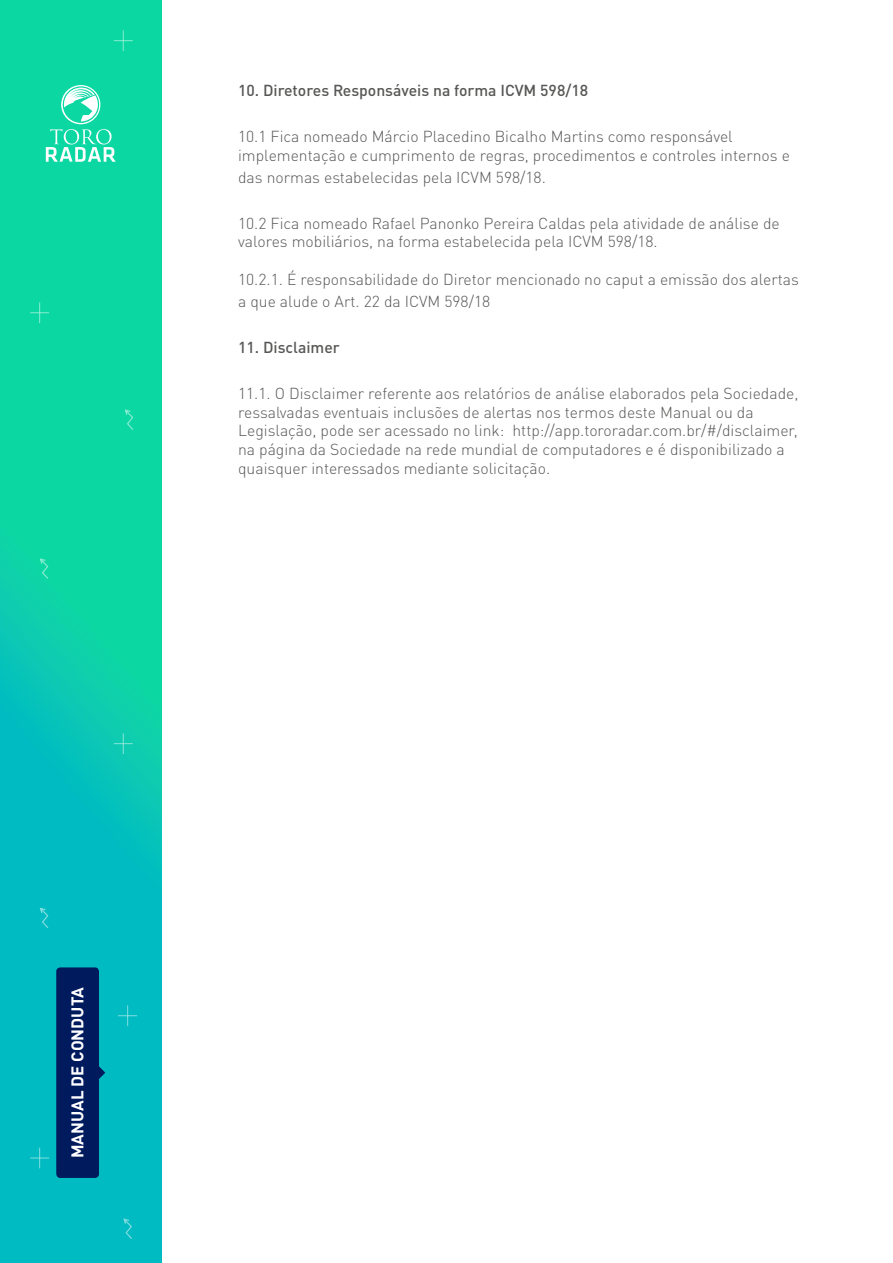
<style>
.page{position:relative;width:893px;height:1263px;background:#fff}
.page>*{position:absolute;margin:0;border:0;box-sizing:border-box;transform-origin:0 0}
.t1{font:700 16.8px "DIN Pro";color:#fff}
.t2{font:300 15.75px/18.9px "DIN Pro";color:#575756}
.t3{font:500 15.75px "DIN Pro";color:#575756}
</style>
<div class="page">
<div style="left:0;top:0;width:162px;height:1263px;background:linear-gradient(to bottom,#0fdf9a,#00b6c6)"></div>
<svg style="left:30px;top:1148px;width:19px;height:20px"></svg>
<svg style="left:114px;top:733px;width:19px;height:21px"></svg>
<svg style="left:114px;top:30px;width:19px;height:21px"></svg>
<svg style="left:118px;top:1005px;width:19px;height:21px"></svg>
<svg style="left:30px;top:302px;width:19px;height:21px"></svg>
<svg style="left:122px;top:1217px;width:11px;height:23px"></svg>
<svg style="left:39px;top:907px;width:11px;height:22px"></svg>
<svg style="left:39px;top:557px;width:11px;height:23px"></svg>
<svg style="left:124px;top:408px;width:11px;height:23px"></svg>
<svg style="left:46px;top:85px;width:70px;height:77px;background:#46e0b9"></svg>
<div style="left:56px;top:967px;width:43px;height:211px;background:#001a5e;border-radius:4px"></div>
<svg style="left:99px;top:1061px;width:6px;height:23px"></svg>
<p class="t3" style="left:238px;top:78px;width:352px">10. Diretores Responsáveis na forma ICVM 598/18</p>
<p class="t2" style="left:238px;top:126px;width:553px">10.1 Fica nomeado Márcio Placedino Bicalho Martins como responsável implementação e cumprimento de regras, procedimentos e controles internos e</p>
<p class="t2" style="left:238px;top:166px;width:309px">das normas estabelecidas pela ICVM 598/18.</p>
<p class="t2" style="left:238px;top:212px;width:543px">10.2 Fica nomeado Rafael Panonko Pereira Caldas pela atividade de análise de valores mobiliários, na forma estabelecida pela ICVM 598/18.</p>
<p class="t2" style="left:238px;top:267px;width:562px;line-height:21.6px">10.2.1. É responsabilidade do Diretor mencionado no caput a emissão dos alertas a que alude o Art. 22 da ICVM 598/18</p>
<p class="t3" style="left:238px;top:334px;width:103px">11. Disclaimer</p>
<p class="t2" style="left:238px;top:382px;width:562px">11.1. O Disclaimer referente aos relatórios de análise elaborados pela Sociedade, ressalvadas eventuais inclusões de alertas nos termos deste Manual ou da Legislação, pode ser acessado no link: http://app.tororadar.com.br/#/disclaimer, na página da Sociedade na rede mundial de computadores e é disponibilizado a quaisquer interessados mediante solicitação.</p>
<p class="t1" style="left:64px;top:1158px;width:172px;rotate:-90deg">MANUAL DE CONDUTA</p>
</div>
